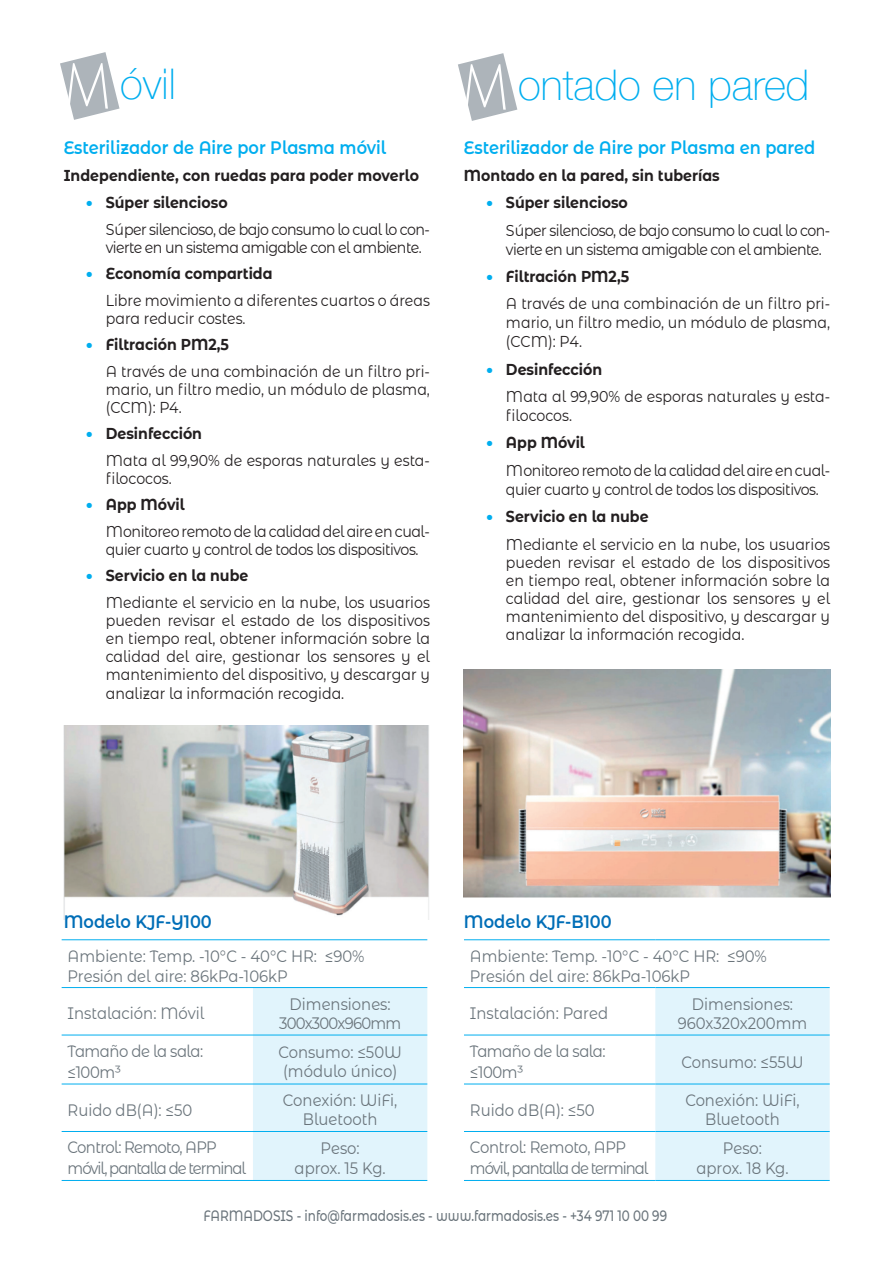
<style>
.page{position:relative;width:893px;height:1263px;background:#fff}
.page>*{position:absolute;margin:0;border:0;box-sizing:border-box;transform-origin:0 0}
.t1{font:63px "Julius Sans One";color:#fff;scale:.8 1}
.t2{font:100 42.3px "Helvetica Neue";color:#00aeef}
.titulo2{font:600 18px "Montserrat Alternates";color:#00aeef;scale:.9 1}
.titulo{font:600 18px "Montserrat Alternates";color:#006eb7;scale:.9 1}
.Texto{font:16.5px/19.5px "Montserrat Alternates";color:#6a747b;text-align:center;scale:.9 1}
.Texto-2{font:16.5px/21px "Montserrat Alternates";letter-spacing:-.07em;color:#6a747b;scale:.9 1}
.Texto-3{font:16.5px/21px "Montserrat Alternates";letter-spacing:-.03em;color:#6a747b;scale:.9 1}
.Texto-4{font:16.5px/19.5px "Montserrat Alternates";letter-spacing:-.05em;color:#6a747b;text-align:center;scale:.9 1}
.Texto-5{font:15.75px/18.1px "Montserrat Alternates";letter-spacing:-.015em;color:#231f20;scale:.9 1}
.Texto-6{font:700 15.75px "Montserrat Alternates";color:#231f20;scale:.9 1}
.Texto-7{font:15.75px/18px "Montserrat Alternates";letter-spacing:-.04em;color:#231f20;scale:.9 1}
.t3{font:500 15px "Montserrat Alternates";color:#6a747b;scale:.8 1}
.s1{font-weight:900;color:#00aeef}
</style>
<div class="page">
<img style="left:464px;top:669px;width:366px;height:228px">
<img style="left:64px;top:725px;width:365px;height:194px">
<div style="left:253px;top:988px;width:174px;height:192px;background:#e1f4fc"></div>
<hr style="left:62px;top:939px;width:191px;height:1px;background:#00aeef">
<hr style="left:253px;top:939px;width:174px;height:1px;background:#00aeef">
<hr style="left:62px;top:987px;width:191px;height:1px;background:#00aeef">
<hr style="left:253px;top:987px;width:174px;height:1px;background:#00aeef">
<hr style="left:62px;top:1035px;width:191px;height:1px;background:#00aeef">
<hr style="left:253px;top:1035px;width:174px;height:1px;background:#00aeef">
<hr style="left:62px;top:1084px;width:191px;height:1px;background:#00aeef">
<hr style="left:253px;top:1084px;width:174px;height:1px;background:#00aeef">
<hr style="left:62px;top:1131px;width:191px;height:1px;background:#00aeef">
<hr style="left:253px;top:1131px;width:174px;height:1px;background:#00aeef">
<hr style="left:62px;top:1180px;width:191px;height:1px;background:#00aeef">
<hr style="left:253px;top:1180px;width:174px;height:1px;background:#00aeef">
<svg style="left:60px;top:52px;width:60px;height:68px"></svg>
<div style="left:655px;top:988px;width:175px;height:192px;background:#e1f4fc"></div>
<hr style="left:464px;top:939px;width:191px;height:1px;background:#00aeef">
<hr style="left:655px;top:939px;width:175px;height:1px;background:#00aeef">
<hr style="left:464px;top:987px;width:191px;height:1px;background:#00aeef">
<hr style="left:655px;top:987px;width:175px;height:1px;background:#00aeef">
<hr style="left:464px;top:1035px;width:191px;height:1px;background:#00aeef">
<hr style="left:655px;top:1035px;width:175px;height:1px;background:#00aeef">
<hr style="left:464px;top:1084px;width:191px;height:1px;background:#00aeef">
<hr style="left:655px;top:1084px;width:175px;height:1px;background:#00aeef">
<hr style="left:464px;top:1131px;width:191px;height:1px;background:#00aeef">
<hr style="left:655px;top:1131px;width:175px;height:1px;background:#00aeef">
<hr style="left:464px;top:1180px;width:191px;height:1px;background:#00aeef">
<hr style="left:655px;top:1180px;width:175px;height:1px;background:#00aeef">
<svg style="left:458px;top:53px;width:59px;height:68px"></svg>
<p class="t1" style="left:64px;top:54px;width:61px">M</p>
<p class="t2" style="left:120px;top:51px;width:57px">óvil</p>
<p class="titulo2" style="left:64px;top:134px;width:360px">Esterilizador de Aire por Plasma móvil</p>
<p class="Texto-6" style="left:64px;top:164px;width:396px">Independiente, con ruedas para poder moverlo</p>
<p class="Texto-6" style="left:86px;top:191px;width:159px"><span class="s1">•</span> Súper silencioso</p>
<p class="Texto-7" style="left:106px;top:220px;width:362px">Súper silencioso, de bajo consumo lo cual lo con&shy;vierte en un sistema amigable con el ambiente.</p>
<p class="Texto-6" style="left:86px;top:262px;width:208px"><span class="s1">•</span> Economía compartida</p>
<p class="Texto-5" style="left:106px;top:291px;width:362px">Libre movimiento a diferentes cuartos o áreas para reducir costes.</p>
<p class="Texto-6" style="left:86px;top:333px;width:160px"><span class="s1">•</span> Filtración PM2,5</p>
<p class="Texto-5" style="left:106px;top:362px;width:362px;text-align:justify">A través de una combinación de un filtro pri&shy;mario, un filtro medio, un módulo de plasma, (CCM): P4.</p>
<p class="Texto-6" style="left:86px;top:422px;width:130px"><span class="s1">•</span> Desinfección</p>
<p class="Texto-5" style="left:106px;top:451px;width:362px">Mata al 99,90% de esporas naturales y esta&shy;filococos.</p>
<p class="Texto-6" style="left:86px;top:493px;width:111px"><span class="s1">•</span> App Móvil</p>
<p class="Texto-5" style="left:106px;top:522px;width:362px">Monitoreo remoto de la calidad del aire en cual&shy;quier cuarto y control de todos los dispositivos.</p>
<p class="Texto-6" style="left:86px;top:564px;width:182px"><span class="s1">•</span> Servicio en la nube</p>
<p class="Texto-5" style="left:106px;top:593px;width:362px;text-align:justify">Mediante el servicio en la nube, los usuarios pueden revisar el estado de los dispositivos en tiempo real, obtener información sobre la calidad del aire, gestionar los sensores y el mantenimiento del dispositivo, y descargar y analizar la información recogida.</p>
<p class="t1" style="left:462px;top:55px;width:61px">M</p>
<p class="t2" style="left:518px;top:52px;width:293px">ontado en pared</p>
<p class="titulo2" style="left:464px;top:134px;width:392px">Esterilizador de Aire por Plasma en pared</p>
<p class="Texto-6" style="left:464px;top:164px;width:286px">Montado en la pared, sin tuberías</p>
<p class="Texto-6" style="left:486px;top:191px;width:159px"><span class="s1">•</span> Súper silencioso</p>
<p class="Texto-7" style="left:506px;top:220px;width:362px;line-height:18.9px">Súper silencioso, de bajo consumo lo cual lo con&shy;vierte en un sistema amigable con el ambiente.</p>
<p class="Texto-6" style="left:486px;top:265px;width:160px"><span class="s1">•</span> Filtración PM2,5</p>
<p class="Texto-5" style="left:506px;top:294px;width:362px;line-height:18.9px;text-align:justify">A través de una combinación de un filtro pri&shy;mario, un filtro medio, un módulo de plasma, (CCM): P4.</p>
<p class="Texto-6" style="left:486px;top:358px;width:130px"><span class="s1">•</span> Desinfección</p>
<p class="Texto-5" style="left:506px;top:386px;width:362px;line-height:18.9px">Mata al 99,90% de esporas naturales y esta&shy;filococos.</p>
<p class="Texto-6" style="left:486px;top:431px;width:111px"><span class="s1">•</span> App Móvil</p>
<p class="Texto-5" style="left:506px;top:460px;width:362px;line-height:18.9px">Monitoreo remoto de la calidad del aire en cual&shy;quier cuarto y control de todos los dispositivos.</p>
<p class="Texto-6" style="left:486px;top:505px;width:182px"><span class="s1">•</span> Servicio en la nube</p>
<p class="Texto-5" style="left:506px;top:534px;width:362px;text-align:justify">Mediante el servicio en la nube, los usuarios pueden revisar el estado de los dispositivos en tiempo real, obtener información sobre la calidad del aire, gestionar los sensores y el mantenimiento del dispositivo, y descargar y analizar la información recogida.</p>
<p class="titulo" style="left:64px;top:909px;width:166px">Modelo KJF-Y100</p>
<p class="Texto" style="left:68px;top:945px;width:331px;text-align:left">Ambiente: Temp. -10°C - 40°C HR: ≤90%<br>Presión del aire: 86kPa-106kP</p>
<p class="Texto" style="left:68px;top:1003px;width:153px">Instalación: Móvil</p>
<p class="Texto-4" style="left:279px;top:993px;width:137px">Dimensiones:<br>300x300x960mm</p>
<p class="Texto-3" style="left:68px;top:1040px;width:152px">Tamaño de la sala: ≤100m³</p>
<p class="Texto" style="left:278px;top:1041px;width:139px;text-align:left">Consumo: ≤50W (módulo único)</p>
<p class="Texto" style="left:68px;top:1099px;width:140px">Ruido dB(A): ≤50</p>
<p class="Texto" style="left:283px;top:1090px;width:129px">Conexión: WiFi,<br>Bluetooth</p>
<p class="Texto-2" style="left:68px;top:1136px;width:200px">Control: Remoto, APP móvil, pantalla de terminal</p>
<p class="Texto" style="left:295px;top:1138px;width:103px">Peso:<br>aprox. 15 Kg.</p>
<p class="titulo" style="left:464px;top:908px;width:166px">Modelo KJF-B100</p>
<p class="Texto" style="left:470px;top:945px;width:331px;text-align:left">Ambiente: Temp. -10°C - 40°C HR: ≤90%<br>Presión del aire: 86kPa-106kP</p>
<p class="Texto" style="left:470px;top:1003px;width:155px">Instalación: Pared</p>
<p class="Texto" style="left:678px;top:993px;width:145px">Dimensiones:<br>960x320x200mm</p>
<p class="Texto-3" style="left:470px;top:1040px;width:152px">Tamaño de la sala: ≤100m³</p>
<p class="Texto" style="left:681px;top:1051px;width:137px">Consumo: ≤55W</p>
<p class="Texto" style="left:470px;top:1099px;width:140px">Ruido dB(A): ≤50</p>
<p class="Texto" style="left:685px;top:1090px;width:129px">Conexión: WiFi,<br>Bluetooth</p>
<p class="Texto-2" style="left:470px;top:1136px;width:200px">Control: Remoto, APP móvil, pantalla de terminal</p>
<p class="Texto" style="left:696px;top:1138px;width:104px">Peso:<br>aprox. 18 Kg.</p>
<p class="t3" style="left:203px;top:1205px;width:581px">FARMADOSIS - info@farmadosis.es - www.farmadosis.es - +34 971 10 00 99</p>
</div>
